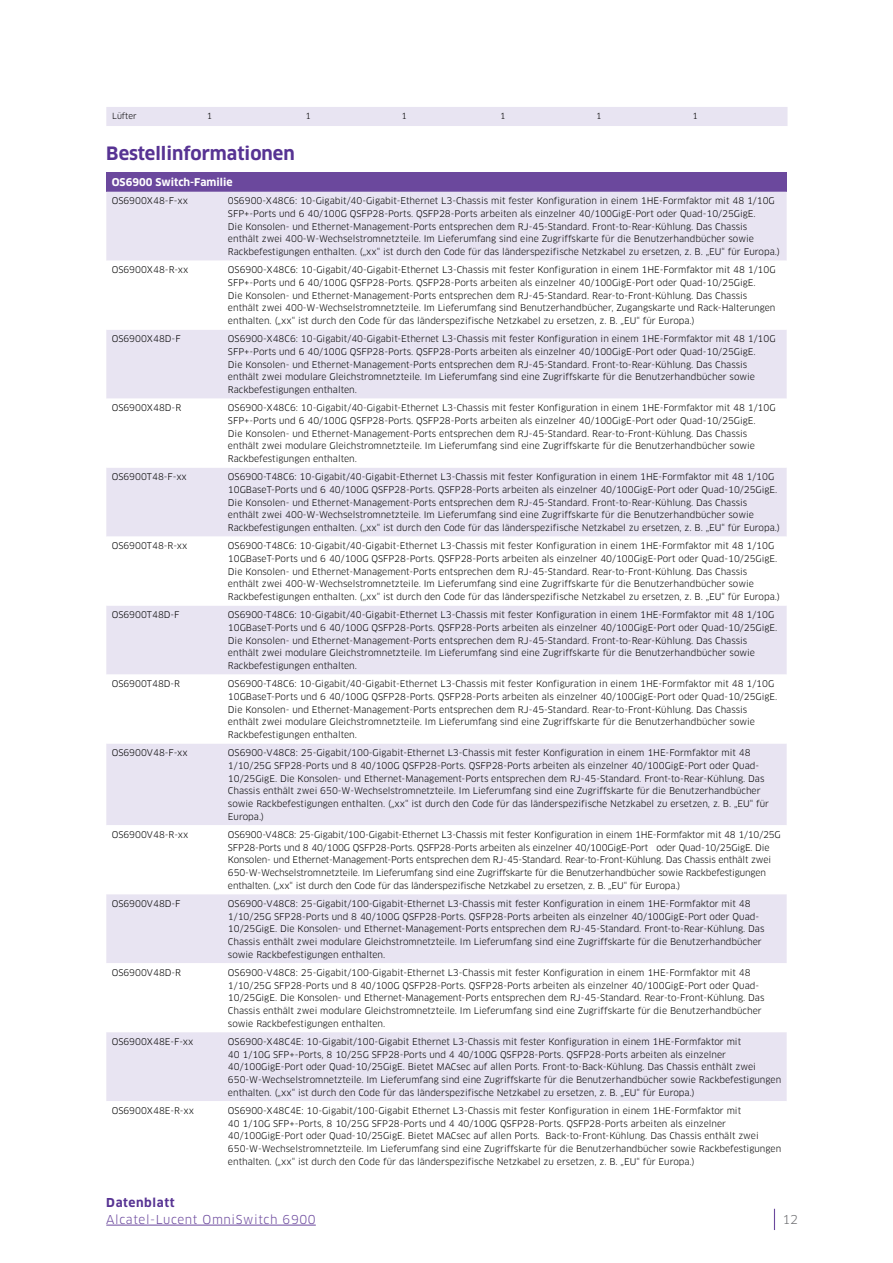
<style>
.page{position:relative;width:893px;height:1263px;background:#fff}
.page>*{position:absolute;margin:0;border:0;box-sizing:border-box;transform-origin:0 0}
.t1{font:700 18px "Clan OT";color:#573393}
.t2{font:12px "Clan OT";letter-spacing:.05em;color:#6b489d}
.t3{font:700 12px "Clan OT";letter-spacing:.05em;color:#573393}
.t4{font:12px "Clan OT";color:#6d6e71}
.t5{font:700 10.5px "Clan OT";color:#fff}
.t6{font:9px/12.8px "Clan OT";color:#000}
.t7{font:8.25px "Clan OT";color:#000}
</style>
<div class="page">
<svg style="left:774px;top:1209px;width:1px;height:21px"></svg>
<hr style="left:106px;top:1225px;width:210px;height:1px;background:#6b489d">
<div style="left:106px;top:107px;width:681px;height:19px;background:#e8e4f2"></div>
<div style="left:106px;top:173px;width:681px;height:19px;background:#6b489d"></div>
<div style="left:106px;top:192px;width:681px;height:69px;background:#e8e4f2"></div>
<svg style="left:106px;top:330px;width:681px;height:771px;fill:#e8e4f2"></svg>
<p class="t7" style="left:112px;top:111px;width:26px">Lüfter</p>
<p class="t7" style="left:207px;top:111px;width:7px">1</p>
<p class="t7" style="left:305px;top:111px;width:7px">1</p>
<p class="t7" style="left:401px;top:111px;width:7px">1</p>
<p class="t7" style="left:500px;top:111px;width:7px">1</p>
<p class="t7" style="left:596px;top:111px;width:7px">1</p>
<p class="t7" style="left:692px;top:111px;width:7px">1</p>
<h1 class="t1" style="left:106px;top:143px;width:190px">Bestellinformationen</h1>
<p class="t5" style="left:112px;top:176px;width:122px">OS6900 Switch-Familie</p>
<p class="t6" style="left:112px;top:195px;width:78px">OS6900X48-F-xx</p>
<p class="t6" style="left:228px;top:195px;width:553px">0S6900-X48C6: 10-Gigabit/40-Gigabit-Ethernet L3-Chassis mit fester Konfiguration in einem 1HE-Formfaktor mit 48 1/10G SFP+-Ports und 6 40/100G QSFP28-Ports. QSFP28-Ports arbeiten als einzelner 40/100GigE-Port oder Quad-10/25GigE.<br>Die Konsolen- und Ethernet-Management-Ports entsprechen dem RJ-45-Standard. Front-to-Rear-Kühlung. Das Chassis enthält zwei 400-W-Wechselstromnetzteile. Im Lieferumfang sind eine Zugriffskarte für die Benutzerhandbücher sowie Rackbefestigungen enthalten. („xx“ ist durch den Code für das länderspezifische Netzkabel zu ersetzen, z. B. „EU“ für Europa.)</p>
<p class="t6" style="left:112px;top:263px;width:78px">OS6900X48-R-xx</p>
<p class="t6" style="left:228px;top:263px;width:549px">OS6900-X48C6: 10-Gigabit/40-Gigabit-Ethernet L3-Chassis mit fester Konfiguration in einem 1HE-Formfaktor mit 48 1/10G SFP+-Ports und 6 40/100G QSFP28-Ports. QSFP28-Ports arbeiten als einzelner 40/100GigE-Port oder Quad-10/25GigE.<br>Die Konsolen- und Ethernet-Management-Ports entsprechen dem RJ-45-Standard. Rear-to-Front-Kühlung. Das Chassis enthält zwei 400-W-Wechselstromnetzteile. Im Lieferumfang sind Benutzerhandbücher, Zugangskarte und Rack-Halterungen enthalten. („xx“ ist durch den Code für das länderspezifische Netzkabel zu ersetzen, z. B. „EU“ für Europa.)</p>
<p class="t6" style="left:112px;top:332px;width:70px">OS6900X48D-F</p>
<p class="t6" style="left:228px;top:332px;width:549px">OS6900-X48C6: 10-Gigabit/40-Gigabit-Ethernet L3-Chassis mit fester Konfiguration in einem 1HE-Formfaktor mit 48 1/10G SFP+-Ports und 6 40/100G QSFP28-Ports. QSFP28-Ports arbeiten als einzelner 40/100GigE-Port oder Quad-10/25GigE.<br>Die Konsolen- und Ethernet-Management-Ports entsprechen dem RJ-45-Standard. Front-to-Rear-Kühlung. Das Chassis enthält zwei modulare Gleichstromnetzteile. Im Lieferumfang sind eine Zugriffskarte für die Benutzerhandbücher sowie Rackbefestigungen enthalten.</p>
<p class="t6" style="left:112px;top:401px;width:71px">OS6900X48D-R</p>
<p class="t6" style="left:228px;top:401px;width:549px">OS6900-X48C6: 10-Gigabit/40-Gigabit-Ethernet L3-Chassis mit fester Konfiguration in einem 1HE-Formfaktor mit 48 1/10G SFP+-Ports und 6 40/100G QSFP28-Ports. QSFP28-Ports arbeiten als einzelner 40/100GigE-Port oder Quad-10/25GigE.<br>Die Konsolen- und Ethernet-Management-Ports entsprechen dem RJ-45-Standard. Rear-to-Front-Kühlung. Das Chassis enthält zwei modulare Gleichstromnetzteile. Im Lieferumfang sind eine Zugriffskarte für die Benutzerhandbücher sowie Rackbefestigungen enthalten.</p>
<p class="t6" style="left:112px;top:470px;width:77px">OS6900T48-F-xx</p>
<p class="t6" style="left:228px;top:470px;width:553px">OS6900-T48C6: 10-Gigabit/40-Gigabit-Ethernet L3-Chassis mit fester Konfiguration in einem 1HE-Formfaktor mit 48 1/10G 10GBaseT-Ports und 6 40/100G QSFP28-Ports. QSFP28-Ports arbeiten als einzelner 40/100GigE-Port oder Quad-10/25GigE.<br>Die Konsolen- und Ethernet-Management-Ports entsprechen dem RJ-45-Standard. Front-to-Rear-Kühlung. Das Chassis enthält zwei 400-W-Wechselstromnetzteile. Im Lieferumfang sind eine Zugriffskarte für die Benutzerhandbücher sowie Rackbefestigungen enthalten. („xx“ ist durch den Code für das länderspezifische Netzkabel zu ersetzen, z. B. „EU“ für Europa.)</p>
<p class="t6" style="left:112px;top:539px;width:77px">OS6900T48-R-xx</p>
<p class="t6" style="left:228px;top:539px;width:553px">OS6900-T48C6: 10-Gigabit/40-Gigabit-Ethernet L3-Chassis mit fester Konfiguration in einem 1HE-Formfaktor mit 48 1/10G 10GBaseT-Ports und 6 40/100G QSFP28-Ports. QSFP28-Ports arbeiten als einzelner 40/100GigE-Port oder Quad-10/25GigE.<br>Die Konsolen- und Ethernet-Management-Ports entsprechen dem RJ-45-Standard. Rear-to-Front-Kühlung. Das Chassis enthält zwei 400-W-Wechselstromnetzteile. Im Lieferumfang sind eine Zugriffskarte für die Benutzerhandbücher sowie Rackbefestigungen enthalten. („xx“ ist durch den Code für das länderspezifische Netzkabel zu ersetzen, z. B. „EU“ für Europa.)</p>
<p class="t6" style="left:112px;top:608px;width:69px">OS6900T48D-F</p>
<p class="t6" style="left:228px;top:608px;width:551px">OS6900-T48C6: 10-Gigabit/40-Gigabit-Ethernet L3-Chassis mit fester Konfiguration in einem 1HE-Formfaktor mit 48 1/10G 10GBaseT-Ports und 6 40/100G QSFP28-Ports. QSFP28-Ports arbeiten als einzelner 40/100GigE-Port oder Quad-10/25GigE.<br>Die Konsolen- und Ethernet-Management-Ports entsprechen dem RJ-45-Standard. Front-to-Rear-Kühlung. Das Chassis enthält zwei modulare Gleichstromnetzteile. Im Lieferumfang sind eine Zugriffskarte für die Benutzerhandbücher sowie Rackbefestigungen enthalten.</p>
<p class="t6" style="left:112px;top:677px;width:70px">OS6900T48D-R</p>
<p class="t6" style="left:228px;top:677px;width:551px">OS6900-T48C6: 10-Gigabit/40-Gigabit-Ethernet L3-Chassis mit fester Konfiguration in einem 1HE-Formfaktor mit 48 1/10G 10GBaseT-Ports und 6 40/100G QSFP28-Ports. QSFP28-Ports arbeiten als einzelner 40/100GigE-Port oder Quad-10/25GigE.<br>Die Konsolen- und Ethernet-Management-Ports entsprechen dem RJ-45-Standard. Rear-to-Front-Kühlung. Das Chassis enthält zwei modulare Gleichstromnetzteile. Im Lieferumfang sind eine Zugriffskarte für die Benutzerhandbücher sowie Rackbefestigungen enthalten.</p>
<p class="t6" style="left:112px;top:746px;width:78px">OS6900V48-F-xx</p>
<p class="t6" style="left:228px;top:746px;width:543px">OS6900-V48C8: 25-Gigabit/100-Gigabit-Ethernet L3-Chassis mit fester Konfiguration in einem 1HE-Formfaktor mit 48<br>1/10/25G SFP28-Ports und 8 40/100G QSFP28-Ports. QSFP28-Ports arbeiten als einzelner 40/100GigE-Port oder Quad-10/25GigE. Die Konsolen- und Ethernet-Management-Ports entsprechen dem RJ-45-Standard. Front-to-Rear-Kühlung. Das Chassis enthält zwei 650-W-Wechselstromnetzteile. Im Lieferumfang sind eine Zugriffskarte für die Benutzerhandbücher sowie Rackbefestigungen enthalten. („xx“ ist durch den Code für das länderspezifische Netzkabel zu ersetzen, z. B. „EU“ für Europa.)</p>
<p class="t6" style="left:112px;top:828px;width:78px">OS6900V48-R-xx</p>
<p class="t6" style="left:228px;top:828px;width:554px">OS6900-V48C8: 25-Gigabit/100-Gigabit-Ethernet L3-Chassis mit fester Konfiguration in einem 1HE-Formfaktor mit 48 1/10/25G SFP28-Ports und 8 40/100G QSFP28-Ports. QSFP28-Ports arbeiten als einzelner 40/100GigE-Port oder Quad-10/25GigE. Die Konsolen- und Ethernet-Management-Ports entsprechen dem RJ-45-Standard. Rear-to-Front-Kühlung. Das Chassis enthält zwei 650-W-Wechselstromnetzteile. Im Lieferumfang sind eine Zugriffskarte für die Benutzerhandbücher sowie Rackbefestigungen enthalten. („xx“ ist durch den Code für das länderspezifische Netzkabel zu ersetzen, z. B. „EU“ für Europa.)</p>
<p class="t6" style="left:112px;top:897px;width:70px">OS6900V48D-F</p>
<p class="t6" style="left:228px;top:897px;width:538px">OS6900-V48C8: 25-Gigabit/100-Gigabit-Ethernet L3-Chassis mit fester Konfiguration in einem 1HE-Formfaktor mit 48<br>1/10/25G SFP28-Ports und 8 40/100G QSFP28-Ports. QSFP28-Ports arbeiten als einzelner 40/100GigE-Port oder Quad-10/25GigE. Die Konsolen- und Ethernet-Management-Ports entsprechen dem RJ-45-Standard. Front-to-Rear-Kühlung. Das Chassis enthält zwei modulare Gleichstromnetzteile. Im Lieferumfang sind eine Zugriffskarte für die Benutzerhandbücher sowie Rackbefestigungen enthalten.</p>
<p class="t6" style="left:112px;top:966px;width:71px">OS6900V48D-R</p>
<p class="t6" style="left:228px;top:966px;width:538px">OS6900-V48C8: 25-Gigabit/100-Gigabit-Ethernet L3-Chassis mit fester Konfiguration in einem 1HE-Formfaktor mit 48<br>1/10/25G SFP28-Ports und 8 40/100G QSFP28-Ports. QSFP28-Ports arbeiten als einzelner 40/100GigE-Port oder Quad-10/25GigE. Die Konsolen- und Ethernet-Management-Ports entsprechen dem RJ-45-Standard. Rear-to-Front-Kühlung. Das Chassis enthält zwei modulare Gleichstromnetzteile. Im Lieferumfang sind eine Zugriffskarte für die Benutzerhandbücher sowie Rackbefestigungen enthalten.</p>
<p class="t6" style="left:112px;top:1035px;width:83px">OS6900X48E-F-xx</p>
<p class="t6" style="left:228px;top:1035px;width:555px">OS6900-X48C4E: 10-Gigabit/100-Gigabit Ethernet L3-Chassis mit fester Konfiguration in einem 1HE-Formfaktor mit<br>40 1/10G SFP+-Ports, 8 10/25G SFP28-Ports und 4 40/100G QSFP28-Ports. QSFP28-Ports arbeiten als einzelner 40/100GigE-Port oder Quad-10/25GigE. Bietet MACsec auf allen Ports. Front-to-Back-Kühlung. Das Chassis enthält zwei 650-W-Wechselstromnetzteile. Im Lieferumfang sind eine Zugriffskarte für die Benutzerhandbücher sowie Rackbefestigungen enthalten. („xx“ ist durch den Code für das länderspezifische Netzkabel zu ersetzen, z. B. „EU“ für Europa.)</p>
<p class="t6" style="left:112px;top:1104px;width:84px">OS6900X48E-R-xx</p>
<p class="t6" style="left:228px;top:1104px;width:555px">OS6900-X48C4E: 10-Gigabit/100-Gigabit Ethernet L3-Chassis mit fester Konfiguration in einem 1HE-Formfaktor mit<br>40 1/10G SFP+-Ports, 8 10/25G SFP28-Ports und 4 40/100G QSFP28-Ports. QSFP28-Ports arbeiten als einzelner 40/100GigE-Port oder Quad-10/25GigE. Bietet MACsec auf allen Ports. Back-to-Front-Kühlung. Das Chassis enthält zwei 650-W-Wechselstromnetzteile. Im Lieferumfang sind eine Zugriffskarte für die Benutzerhandbücher sowie Rackbefestigungen enthalten. („xx“ ist durch den Code für das länderspezifische Netzkabel zu ersetzen, z. B. „EU“ für Europa.)</p>
<h2 class="t3" style="left:106px;top:1196px;width:70px">Datenblatt</h2>
<h2 class="t2" style="left:106px;top:1212px;width:211px">Alcatel-Lucent OmniSwitch 6900</h2>
<h2 class="t4" style="left:782px;top:1212px;width:17px">12</h2>
</div>
